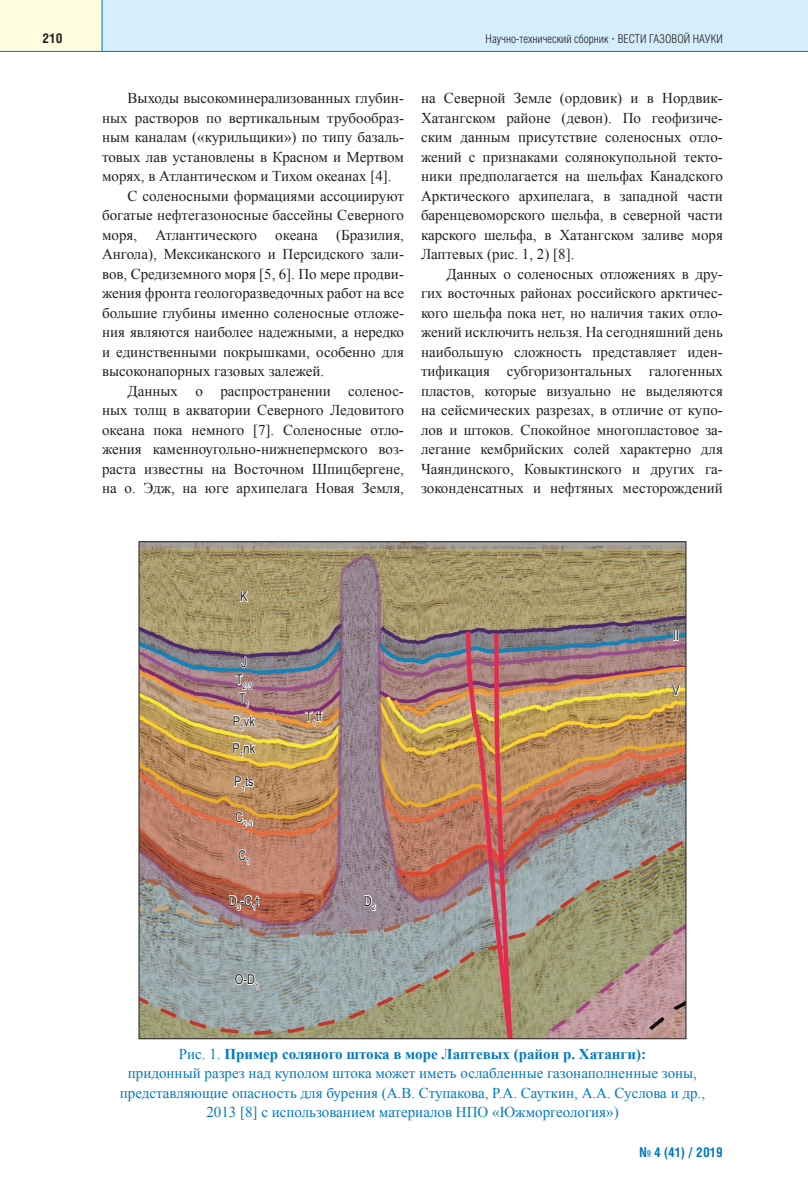
<style>
.page{position:relative;width:808px;height:1191px;background:#fff}
.page>*{position:absolute;margin:0;border:0;box-sizing:border-box;transform-origin:0 0}
.t1{font:15px/19.5px "Times New Roman";color:#231f20;text-align:justify}
.t2{font:15px/19.5px "Times New Roman";color:#0079c2;text-align:center}
.t3{font:13.5px/26.8px "Arial Narrow";color:#231f20}
.t4{font:700 13.5px "Helios Cond";color:#0079c2}
.t5{font:700 13.5px "Helios Cond";color:#231f20}
.t6{font:300 12px "Helios Cond";color:#231f20}
.t7{font:7.8px "Arial Narrow";color:#231f20}
.s1{font-family:"Times New Roman";font-weight:700}
.s2{font-weight:700}
</style>
<div class="page">
<div style="left:102px;top:0;width:706px;height:51px;background:#d4effb"></div>
<div style="left:0;top:0;width:102px;height:51px;background:#fffce0"></div>
<hr style="left:0;top:51px;width:808px;height:1px;background:#0079c2">
<hr style="left:102px;top:0;width:1px;height:51px;background:#0079c2">
<img style="left:141px;top:543px;width:543px;height:494px">
<svg style="left:673px;top:630px;width:6px;height:11px"></svg>
<svg style="left:670px;top:684px;width:12px;height:17px"></svg>
<svg style="left:363px;top:894px;width:14px;height:17px"></svg>
<svg style="left:304px;top:709px;width:20px;height:18px"></svg>
<svg style="left:239px;top:590px;width:12px;height:13px"></svg>
<svg style="left:232px;top:714px;width:26px;height:17px"></svg>
<svg style="left:232px;top:741px;width:26px;height:17px"></svg>
<svg style="left:228px;top:893px;width:32px;height:18px"></svg>
<svg style="left:233px;top:774px;width:22px;height:18px"></svg>
<svg style="left:234px;top:810px;width:20px;height:18px"></svg>
<svg style="left:237px;top:848px;width:13px;height:17px"></svg>
<svg style="left:234px;top:972px;width:25px;height:18px"></svg>
<svg style="left:235px;top:655px;width:19px;height:53px"></svg>
<p class="t5" style="left:43px;top:33px;width:22px">210</p>
<p class="t6" style="left:486px;top:34px;width:239px">Научно-технический сборник <span class="s1">·</span> ВЕСТИ ГАЗОВОЙ НАУКИ</p>
<p class="t1" style="left:128px;top:88px;width:278px">Выходы высокоминерализованных глубин-</p>
<p class="t1" style="left:102px;top:108px;width:303px">ных растворов по вертикальным трубообраз-</p>
<p class="t1" style="left:102px;top:127px;width:303px">ным каналам («курильщики») по типу базаль-</p>
<p class="t1" style="left:102px;top:147px;width:303px">товых лав установлены в Красном и Мертвом</p>
<p class="t1" style="left:102px;top:166px;width:291px">морях, в Атлантическом и Тихом океанах [4].</p>
<p class="t1" style="left:128px;top:186px;width:278px">С соленосными формациями ассоциируют</p>
<p class="t1" style="left:102px;top:205px;width:303px">богатые нефтегазоносные бассейны Северного</p>
<p class="t1" style="left:102px;top:225px;width:303px">моря, Атлантического океана (Бразилия,</p>
<p class="t1" style="left:102px;top:244px;width:303px">Ангола), Мексиканского и Персидского зали-</p>
<p class="t1" style="left:102px;top:264px;width:303px">вов, Средиземного моря [5, 6]. По мере продви-</p>
<p class="t1" style="left:102px;top:283px;width:303px">жения фронта геологоразведочных работ на все</p>
<p class="t1" style="left:102px;top:303px;width:303px">большие глубины именно соленосные отложе-</p>
<p class="t1" style="left:102px;top:322px;width:303px">ния являются наиболее надежными, а нередко</p>
<p class="t1" style="left:102px;top:342px;width:303px">и единственными покрышками, особенно для</p>
<p class="t1" style="left:102px;top:361px;width:224px">высоконапорных газовых залежей.</p>
<p class="t1" style="left:128px;top:381px;width:278px">Данных о распространении соленос-</p>
<p class="t1" style="left:102px;top:400px;width:303px">ных толщ в акватории Северного Ледовитого</p>
<p class="t1" style="left:102px;top:420px;width:303px">океана пока немного [7]. Соленосные отло-</p>
<p class="t1" style="left:102px;top:439px;width:303px">жения каменноугольно-нижнепермского воз-</p>
<p class="t1" style="left:102px;top:459px;width:303px">раста известны на Восточном Шпицбергене,</p>
<p class="t1" style="left:102px;top:478px;width:303px">на о. Эдж, на юге архипелага Новая Земля,</p>
<p class="t1" style="left:421px;top:88px;width:303px">на Северной Земле (ордовик) и в Нордвик-Хатангском районе (девон). По геофизиче&shy;ским данным присутствие соленосных отло&shy;жений с признаками солянокупольной текто&shy;ники предполагается на шельфах Канадского Арктического архипелага, в западной части баренцевоморского шельфа, в северной части карского шельфа, в Хатангском заливе моря Лаптевых (рис. 1, 2) [8].</p>
<p class="t1" style="left:421px;top:264px;width:303px;text-indent:26px">Данных о соленосных отложениях в дру&shy;гих восточных районах российского арктичес&shy;кого шельфа пока нет, но наличия таких отло&shy;жений исключить нельзя. На сегодняшний день наибольшую сложность представляет иден&shy;тификация субгоризонтальных галогенных пластов, которые визуально не выделяются на сейсмических разрезах, в отличие от купо&shy;лов и штоков. Спокойное многопластовое за&shy;легание кембрийских солей характерно для Чаяндинского, Ковыктинского и других га&shy;зоконденсатных и нефтяных месторождений</p>
<p class="t3" style="left:240px;top:583px;width:9px">K</p>
<p class="t3" style="left:241px;top:648px;width:7px">J</p>
<p class="t7" style="left:236px;top:681px;width:18px"><sup>T</sup>2-3</p>
<p class="t3" style="left:239px;top:684px;width:12px">T<sub>1</sub></p>
<p class="t3" style="left:233px;top:707px;width:24px">P<sub>1</sub>vk<br>P<sub>1</sub>nk</p>
<p class="t3" style="left:234px;top:768px;width:21px">P<sub>1</sub>ts</p>
<p class="t7" style="left:235px;top:819px;width:19px"><sup>C</sup>2-3</p>
<p class="t3" style="left:238px;top:841px;width:13px">C<sub>1</sub></p>
<p class="t3" style="left:229px;top:887px;width:31px">D<sub>3</sub>-C<sub>1</sub>t</p>
<p class="t3" style="left:235px;top:966px;width:25px">O-D<sub>1</sub></p>
<p class="t3" style="left:305px;top:703px;width:18px">T<sub>1</sub>tf</p>
<p class="t3" style="left:364px;top:887px;width:13px">D<sub>2</sub></p>
<p class="t3" style="left:673px;top:622px;width:8px">II</p>
<p class="t3" style="left:672px;top:677px;width:9px">V</p>
<p class="t2" style="left:120px;top:1044px;width:587px">Рис. 1. <span class="s2">Пример соляного штока в море Лаптевых (район р. Хатанги):<br></span>придонный разрез над куполом штока может иметь ослабленные газонаполненные зоны, представляющие опасность для бурения (А.В. Ступакова, Р.А. Сауткин, А.А. Суслова и др., 2013 [8] с использованием материалов НПО «Южморгеология»)</p>
<p class="t4" style="left:639px;top:1147px;width:85px">№ 4 (41) / 2019</p>
</div>
